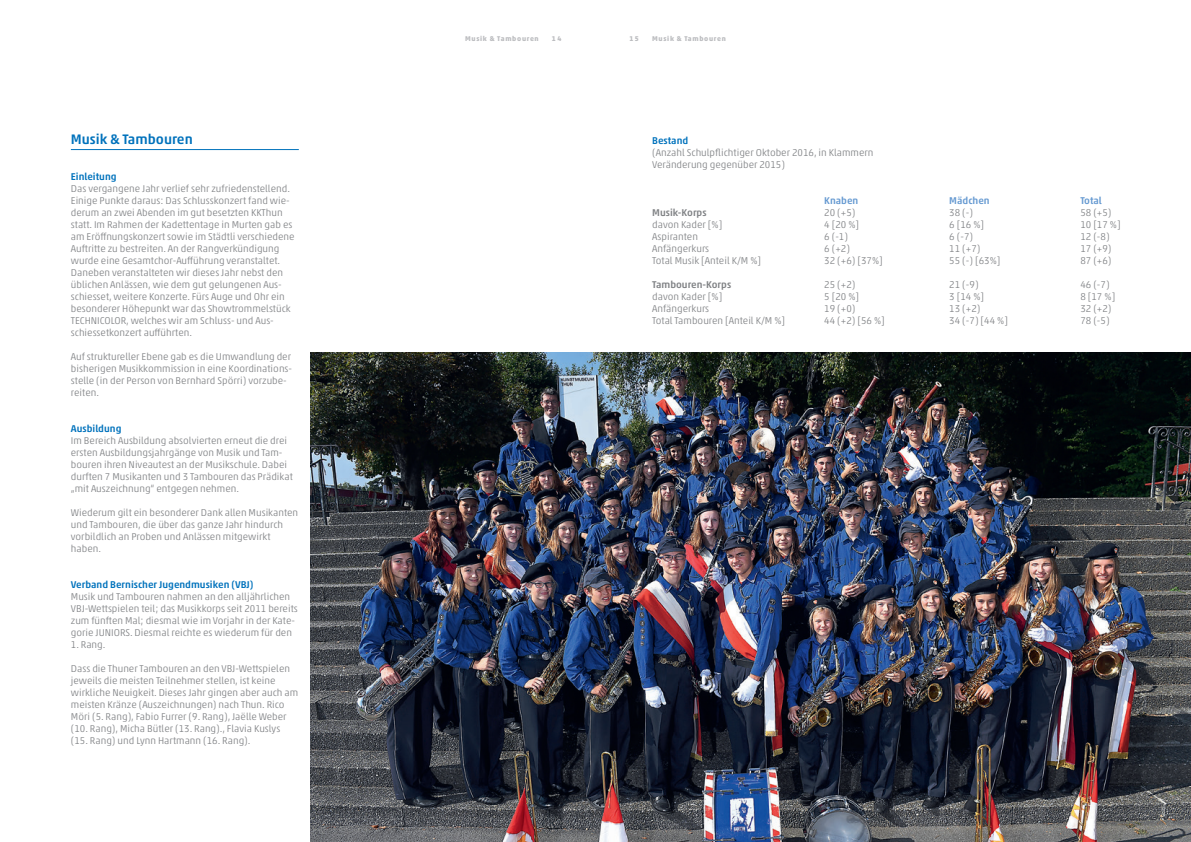
<style>
.page{position:relative;width:1191px;height:842px;background:#fff}
.page>*{position:absolute;margin:0;border:0;box-sizing:border-box;transform-origin:0 0}
.t1{font:500 14px "Akko Std";color:#0072bc}
.t2{font:300 10px/12px "Akko Std";color:#808285}
.t3{font:500 10px "Akko Std";color:#0072bc}
.t4{font:500 10px "Akko Std";color:#808285}
.t5{font:500 10px "Akko Std";color:#6599d1}
.t6{font:700 7px "Akko Std";letter-spacing:.1em;color:#bcbdc0}
</style>
<div class="page">
<hr style="left:71px;top:149px;width:228px;height:1px;background:#0072bc">
<img style="left:311px;top:352px;width:880px;height:490px">
<h1 class="t1" style="left:71px;top:131px;width:123px">Musik &amp; Tambouren</h1>
<p class="t3" style="left:71px;top:170px;width:47px">Einleitung</p>
<p class="t2" style="left:71px;top:182px;width:225px">Das vergangene Jahr verlief sehr zufriedenstellend.<br>Einige Punkte daraus: Das Schlusskonzert fand wie&shy;derum an zwei Abenden im gut besetzten KKThun statt. Im Rahmen der Kadettentage in Murten gab es am Eröffnungskonzert sowie im Städtli verschiedene Auftritte zu bestreiten. An der Rangverkündigung wurde eine Gesamtchor-Aufführung veranstaltet.<br>Daneben veranstalteten wir dieses Jahr nebst den üblichen Anlässen, wie dem gut gelungenen Aus&shy;schiesset, weitere Konzerte. Fürs Auge und Ohr ein besonderer Höhepunkt war das Showtrommelstück TECHNICOLOR, welches wir am Schluss- und Aus&shy;schiessetkonzert aufführten.</p>
<p class="t2" style="left:71px;top:350px;width:223px">Auf struktureller Ebene gab es die Umwandlung der bisherigen Musikkommission in eine Koordinations&shy;stelle (in der Person von Bernhard Spörri) vorzube&shy;reiten.</p>
<p class="t3" style="left:71px;top:422px;width:52px">Ausbildung</p>
<p class="t2" style="left:71px;top:434px;width:223px">Im Bereich Ausbildung absolvierten erneut die drei ersten Ausbildungsjahrgänge von Musik und Tam&shy;bouren ihren Niveautest an der Musikschule. Dabei durften 7 Musikanten und 3 Tambouren das Prädikat „mit Auszeichnung“ entgegen nehmen.</p>
<p class="t2" style="left:71px;top:506px;width:229px">Wiederum gilt ein besonderer Dank allen Musikanten und Tambouren, die über das ganze Jahr hindurch vorbildlich an Proben und Anlässen mitgewirkt haben.</p>
<p class="t3" style="left:71px;top:578px;width:184px">Verband Bernischer Jugendmusiken (VBJ)</p>
<p class="t2" style="left:71px;top:590px;width:228px">Musik und Tambouren nahmen an den alljährlichen VBJ-Wettspielen teil; das Musikkorps seit 2011 bereits zum fünften Mal; diesmal wie im Vorjahr in der Kate&shy;gorie JUNIORS. Diesmal reichte es wiederum für den</p>
<p class="t2" style="left:71px;top:638px;width:36px">1. Rang.</p>
<p class="t2" style="left:71px;top:662px;width:229px">Dass die Thuner Tambouren an den VBJ-Wettspielen jeweils die meisten Teilnehmer stellen, ist keine wirkliche Neuigkeit. Dieses Jahr gingen aber auch am meisten Kränze (Auszeichnungen) nach Thun. Rico Möri (5. Rang), Fabio Furrer (9. Rang), Jaëlle Weber (10. Rang), Micha Bütler (13. Rang)., Flavia Kuslys (15. Rang) und Lynn Hartmann (16. Rang).</p>
<p class="t6" style="left:465px;top:34px;width:75px">Musik &amp; Tambouren</p>
<p class="t6" style="left:552px;top:34px;width:11px">14</p>
<p class="t6" style="left:629px;top:34px;width:11px">15</p>
<p class="t6" style="left:652px;top:34px;width:75px">Musik &amp; Tambouren</p>
<p class="t3" style="left:652px;top:134px;width:38px">Bestand</p>
<p class="t2" style="left:652px;top:146px;width:223px">(Anzahl Schulpflichtiger Oktober 2016, in Klammern<br>Veränderung gegenüber 2015)</p>
<p class="t5" style="left:824px;top:194px;width:36px">Knaben</p>
<p class="t5" style="left:949px;top:194px;width:42px">Mädchen</p>
<p class="t5" style="left:1080px;top:194px;width:23px">Total</p>
<p class="t4" style="left:652px;top:206px;width:56px">Musik-Korps</p>
<p class="t2" style="left:824px;top:206px;width:33px">20 (+5)</p>
<p class="t2" style="left:949px;top:206px;width:25px">38 (-)</p>
<p class="t2" style="left:1080px;top:206px;width:33px">58 (+5)</p>
<p class="t2" style="left:652px;top:218px;width:72px">davon Kader [%]</p>
<p class="t2" style="left:824px;top:218px;width:36px">4 [20 %]</p>
<p class="t2" style="left:949px;top:218px;width:36px">6 [16 %]</p>
<p class="t2" style="left:1080px;top:218px;width:42px">10 [17 %]</p>
<p class="t2" style="left:652px;top:230px;width:47px">Aspiranten</p>
<p class="t2" style="left:824px;top:230px;width:25px">6 (-1)</p>
<p class="t2" style="left:949px;top:230px;width:25px">6 (-7)</p>
<p class="t2" style="left:1080px;top:230px;width:31px">12 (-8)</p>
<p class="t2" style="left:652px;top:242px;width:59px">Anfängerkurs</p>
<p class="t2" style="left:824px;top:242px;width:27px">6 (+2)</p>
<p class="t2" style="left:949px;top:242px;width:33px">11 (+7)</p>
<p class="t2" style="left:1080px;top:242px;width:33px">17 (+9)</p>
<p class="t2" style="left:652px;top:254px;width:110px">Total Musik [Anteil K/M %]</p>
<p class="t2" style="left:824px;top:254px;width:60px">32 (+6) [37%]</p>
<p class="t2" style="left:949px;top:254px;width:53px">55 (-) [63%]</p>
<p class="t2" style="left:1080px;top:254px;width:33px">87 (+6)</p>
<p class="t4" style="left:652px;top:278px;width:81px">Tambouren-Korps</p>
<p class="t2" style="left:824px;top:278px;width:33px">25 (+2)</p>
<p class="t2" style="left:949px;top:278px;width:31px">21 (-9)</p>
<p class="t2" style="left:1080px;top:278px;width:31px">46 (-7)</p>
<p class="t2" style="left:652px;top:290px;width:72px">davon Kader [%]</p>
<p class="t2" style="left:824px;top:290px;width:36px">5 [20 %]</p>
<p class="t2" style="left:949px;top:290px;width:36px">3 [14 %]</p>
<p class="t2" style="left:1080px;top:290px;width:36px">8 [17 %]</p>
<p class="t2" style="left:652px;top:302px;width:59px">Anfängerkurs</p>
<p class="t2" style="left:824px;top:302px;width:33px">19 (+0)</p>
<p class="t2" style="left:949px;top:302px;width:33px">13 (+2)</p>
<p class="t2" style="left:1080px;top:302px;width:33px">32 (+2)</p>
<p class="t2" style="left:652px;top:314px;width:134px">Total Tambouren [Anteil K/M %]</p>
<p class="t2" style="left:824px;top:314px;width:62px">44 (+2) [56 %]</p>
<p class="t2" style="left:949px;top:314px;width:60px">34 (-7) [44 %]</p>
<p class="t2" style="left:1080px;top:314px;width:31px">78 (-5)</p>
</div>
